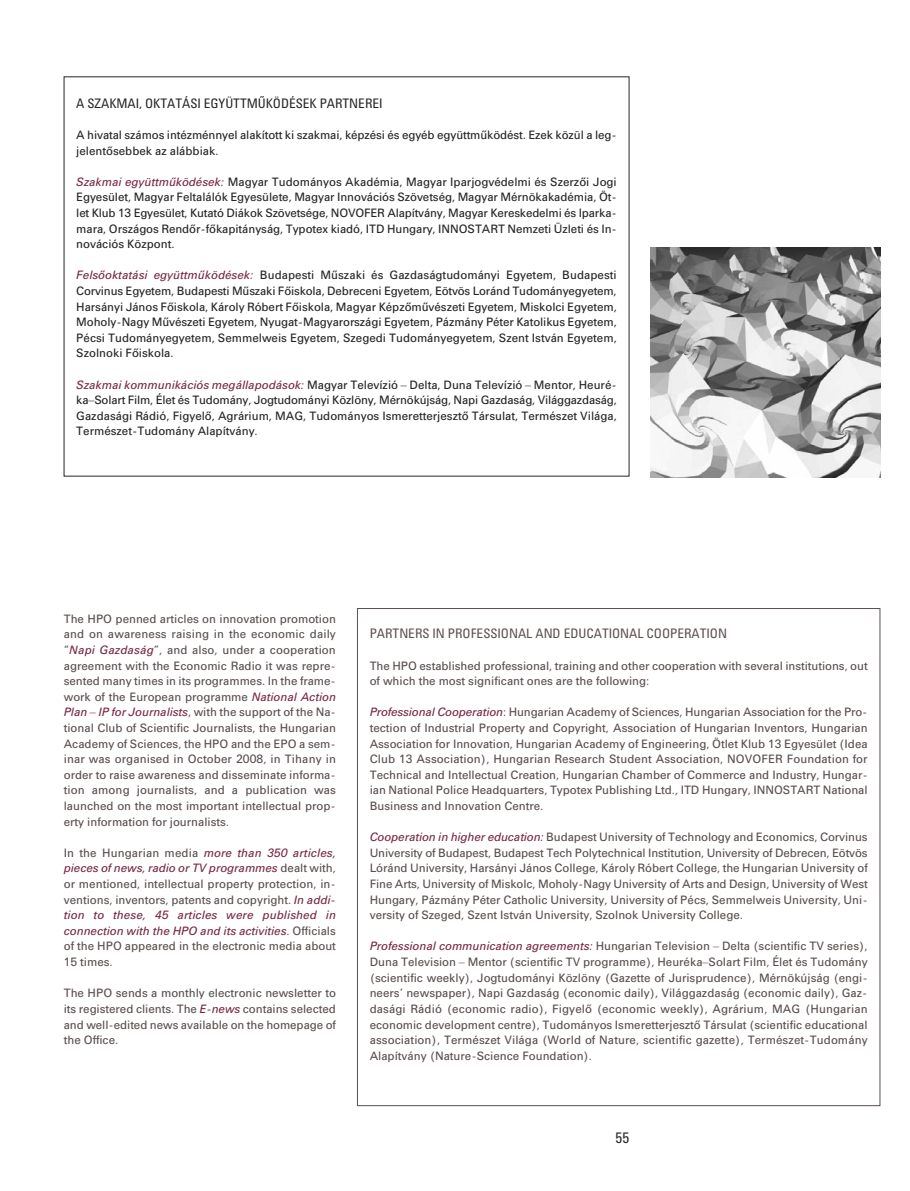
<style>
.page{position:relative;width:910px;height:1191px;background:#fff}
.page>*{position:absolute;margin:0;border:0;box-sizing:border-box;transform-origin:0 0}
.t1{font:15px "Utah CEMT Cond Regular H";color:#272627}
.t2{font:13.5px "Utah CEMT Cond Regular H";color:#5a504e}
.t3{font:13.5px "Utah CEMT Cond Regular H";color:#272627}
.t4{font:12px/15.6px "Utah CEMT Regular H";color:#5a504e;text-align:justify}
.t5{font:12px/15.6px "Utah CEMT Regular H";color:#272627;text-align:justify}
.t6{font:12px/15.6px "Utah CEMT Italic H";color:#782847}
.s1{font-family:"Utah CEMT Italic H";color:#782847}
.s2{font-family:"Utah CEMT Regular H";color:#5a504e}
</style>
<div class="page">
<img style="left:651px;top:248px;width:229px;height:229px">
<p class="t3" style="left:76px;top:98px;width:308px">A SZAKMAI, OKTATÁSI EGYÜTTMŰKÖDÉSEK PARTNEREI</p>
<p class="t5" style="left:76px;top:128px;width:542px">A hivatal számos intézménnyel alakított ki szakmai, képzési és egyéb együttműködést. Ezek közül a leg&shy;jelentősebbek az alábbiak.</p>
<p class="t5" style="left:76px;top:175px;width:542px"><span class="s1">Szakmai együttműködések:</span> Magyar Tudományos Akadémia, Magyar Iparjogvédelmi és Szerzői Jogi Egyesület, Magyar Feltalálók Egyesülete, Magyar Innovációs Szövetség, Magyar Mérnökakadémia, Öt&shy;let Klub 13 Egyesület, Kutató Diákok Szövetsége, NOVOFER Alapítvány, Magyar Kereskedelmi és Iparka&shy;mara, Országos Rendőr-főkapitányság, Typotex kiadó, ITD Hungary, INNOSTART Nemzeti Üzleti és In&shy;novációs Központ.</p>
<p class="t5" style="left:76px;top:268px;width:542px"><span class="s1">Felsőoktatási együttműködések:</span> Budapesti Műszaki és Gazdaságtudományi Egyetem, Budapesti Corvinus Egyetem, Budapesti Műszaki Főiskola, Debreceni Egyetem, Eötvös Loránd Tudományegyetem, Harsányi János Főiskola, Károly Róbert Főiskola, Magyar Képzőművészeti Egyetem, Miskolci Egyetem, Moholy-Nagy Művészeti Egyetem, Nyugat-Magyarországi Egyetem, Pázmány Péter Katolikus Egyetem, Pécsi Tudományegyetem, Semmelweis Egyetem, Szegedi Tudományegyetem, Szent István Egyetem, Szolnoki Főiskola.</p>
<p class="t5" style="left:76px;top:378px;width:542px"><span class="s1">Szakmai kommunikációs megállapodások:</span> Magyar Televízió – Delta, Duna Televízió – Mentor, Heuré&shy;ka–Solart Film, Élet és Tudomány, Jogtudományi Közlöny, Mérnökújság, Napi Gazdaság, Világgazdaság, Gazdasági Rádió, Figyelő, Agrárium, MAG, Tudományos Ismeretterjesztő Társulat, Természet Világa, Természet-Tudomány Alapítvány.</p>
<p class="t4" style="left:64px;top:612px;width:274px">The HPO penned articles on innovation promotion and on awareness raising in the economic daily “<span class="s1">Napi Gazdaság</span>”, and also, under a cooperation agreement with the Economic Radio it was repre&shy;sented many times in its programmes. In the frame&shy;work of the European programme <span class="s1">National Action Plan – IP for Journalists</span>, with the support of the Na&shy;tional Club of Scientific Journalists, the Hungarian Academy of Sciences, the HPO and the EPO a sem&shy;inar was organised in October 2008, in Tihany in order to raise awareness and disseminate informa&shy;tion among journalists, and a publication was launched on the most important intellectual prop&shy;erty information for journalists.</p>
<p class="t6" style="left:64px;top:846px;width:274px"><span class="s2">In the Hungarian media</span> more than 350 articles, pieces of news, radio or TV programmes <span class="s2">dealt with,</span></p>
<p class="t4" style="left:64px;top:877px;width:274px">or mentioned, intellectual property protection, in&shy;ventions, inventors, patents and copyright. <span class="s1">In addi-</span></p>
<p class="t6" style="left:64px;top:908px;width:274px">tion to these, 45 articles were published in connection with the HPO and its activities<span class="s2">. Officials</span></p>
<p class="t4" style="left:64px;top:939px;width:274px">of the HPO appeared in the electronic media about<br>15 times.</p>
<p class="t4" style="left:64px;top:986px;width:274px">The HPO sends a monthly electronic newsletter to its registered clients. The <span class="s1">E-news</span> contains selected and well-edited news available on the homepage of the Office.</p>
<p class="t2" style="left:370px;top:629px;width:359px">PARTNERS IN PROFESSIONAL AND EDUCATIONAL COOPERATION</p>
<p class="t4" style="left:370px;top:658px;width:499px">The HPO established professional, training and other cooperation with several institutions, out of which the most significant ones are the following:</p>
<p class="t4" style="left:370px;top:705px;width:500px"><span class="s1">Professional Cooperation</span>: Hungarian Academy of Sciences, Hungarian Association for the Pro&shy;tection of Industrial Property and Copyright, Association of Hungarian Inventors, Hungarian Association for Innovation, Hungarian Academy of Engineering, Ötlet Klub 13 Egyesület (Idea Club 13 Association), Hungarian Research Student Association, NOVOFER Foundation for Technical and Intellectual Creation, Hungarian Chamber of Commerce and Industry, Hungar&shy;ian National Police Headquarters, Typotex Publishing Ltd., ITD Hungary, INNOSTART National Business and Innovation Centre.</p>
<p class="t4" style="left:370px;top:830px;width:499px"><span class="s1">Cooperation in higher education:</span> Budapest University of Technology and Economics, Corvinus University of Budapest, Budapest Tech Polytechnical Institution, University of Debrecen, Eötvös Lóránd University, Harsányi János College, Károly Róbert College, the Hungarian University of Fine Arts, University of Miskolc, Moholy-Nagy University of Arts and Design, University of West Hungary, Pázmány Péter Catholic University, University of Pécs, Semmelweis University, Uni&shy;versity of Szeged, Szent István University, Szolnok University College.</p>
<p class="t4" style="left:370px;top:939px;width:499px"><span class="s1">Professional communication agreements:</span> Hungarian Television – Delta (scientific TV series), Duna Television – Mentor (scientific TV programme), Heuréka–Solart Film, Élet és Tudomány (scientific weekly), Jogtudományi Közlöny (Gazette of Jurisprudence), Mérnökújság (engi&shy;neers’ newspaper), Napi Gazdaság (economic daily), Világgazdaság (economic daily), Gaz&shy;dasági Rádió (economic radio), Figyelő (economic weekly), Agrárium, MAG (Hungarian economic development centre), Tudományos Ismeretterjesztő Társulat (scientific educational association), Természet Világa (World of Nature, scientific gazette), Természet-Tudomány Alapítvány (Nature-Science Foundation).</p>
<p class="t1" style="left:615px;top:1132px;width:15px">55</p>
</div>
